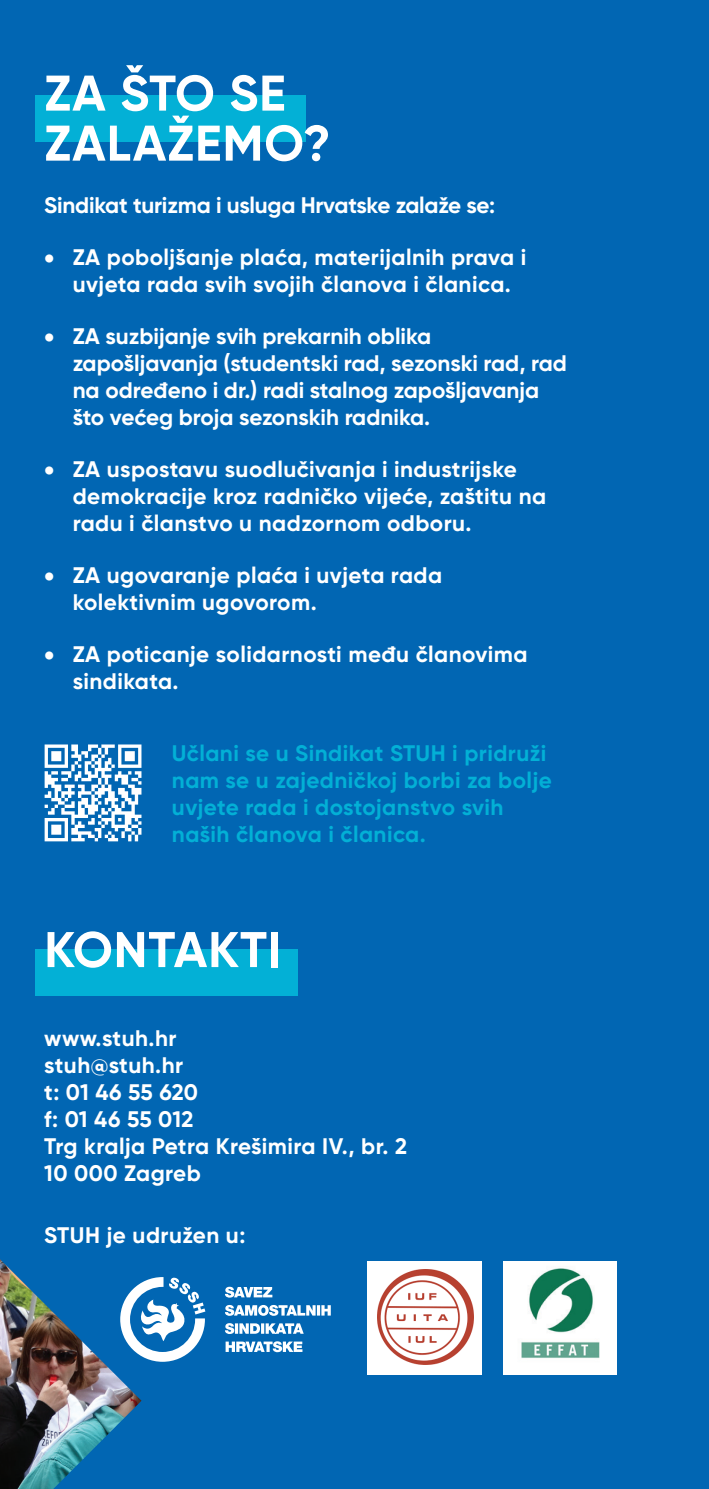
<style>
.page{position:relative;width:709px;height:1489px;background:#fff}
.page>*{position:absolute;margin:0;border:0;box-sizing:border-box;transform-origin:0 0}
.t1{font:700 50px/50px "Gilroy";letter-spacing:.02em;color:#fff}
.t2{font:700 22.5px/27px "Gilroy";letter-spacing:.01em;color:#fff}
.t3{font:700 22.5px/27px "Gilroy";letter-spacing:.02em;color:#03b0d6}
.t4{font:700 22.5px "Gilroy";letter-spacing:-.01em;color:#fff}
</style>
<div class="page">
<div style="left:0;top:0;width:709px;height:1488px;background:#0166b3"></div>
<div style="left:35px;top:96px;width:270px;height:46px;background:#03b0d6"></div>
<div style="left:35px;top:949px;width:262px;height:46px;background:#03b0d6"></div>
<svg style="left:225px;top:1341px;width:77px;height:10px"></svg>
<svg style="left:225px;top:1323px;width:79px;height:10px"></svg>
<svg style="left:225px;top:1305px;width:106px;height:10px"></svg>
<svg style="left:225px;top:1286px;width:47px;height:11px"></svg>
<svg style="left:141px;top:1277px;width:64px;height:84px"></svg>
<img style="left:0;top:1259px;width:141px;height:229px">
<div style="left:367px;top:1261px;width:115px;height:113px;background:#fff"></div>
<img style="left:378px;top:1269px;width:95px;height:95px">
<svg style="left:45px;top:744px;width:96px;height:97px"></svg>
<img style="left:503px;top:1261px;width:113px;height:113px">
<h1 class="t1" style="left:44px;top:68px;width:288px">ZA ŠTO SE<br>ZALAŽEMO?</h1>
<p class="t4" style="left:44px;top:191px;width:452px">Sindikat turizma i usluga Hrvatske zalaže se:</p>
<p class="t2" style="left:44px;top:243px;width:483px;text-align:center">• ZA poboljšanje plaća, materijalnih prava i uvjeta rada svih svojih članova i članica.</p>
<p class="t2" style="left:73px;top:322px;width:495px;text-indent:-28px">• ZA suzbijanje svih prekarnih oblika zapošljavanja (studentski rad, sezonski rad, rad na određeno i dr.) radi stalnog zapošljavanja što većeg broja sezonskih radnika.</p>
<p class="t2" style="left:73px;top:455px;width:475px;text-indent:-28px">• ZA uspostavu suodlučivanja i industrijske demokracije kroz radničko vijeće, zaštitu na radu i članstvo u nadzornom odboru.</p>
<p class="t2" style="left:73px;top:561px;width:371px;text-indent:-28px">• ZA ugovaranje plaća i uvjeta rada kolektivnim ugovorom.</p>
<p class="t2" style="left:73px;top:640px;width:456px;text-indent:-28px">• ZA poticanje solidarnosti među članovima sindikata.</p>
<p class="t3" style="left:172px;top:739px;width:381px">Učlani se u Sindikat STUH i pridruži nam se u zajedničkoj borbi za bolje uvjete rada i dostojanstvo svih naših članova i članica.</p>
<h1 class="t1" style="left:44px;top:924px;width:238px">KONTAKTI</h1>
<p class="t2" style="left:44px;top:1024px;width:364px">www.stuh.hr<br>stuh@stuh.hr<br>t: 01 46 55 620<br>f: 01 46 55 012<br>Trg kralja Petra Krešimira IV., br. 2<br>10 000 Zagreb</p>
<p class="t2" style="left:44px;top:1221px;width:202px">STUH je udružen u:</p>
</div>
